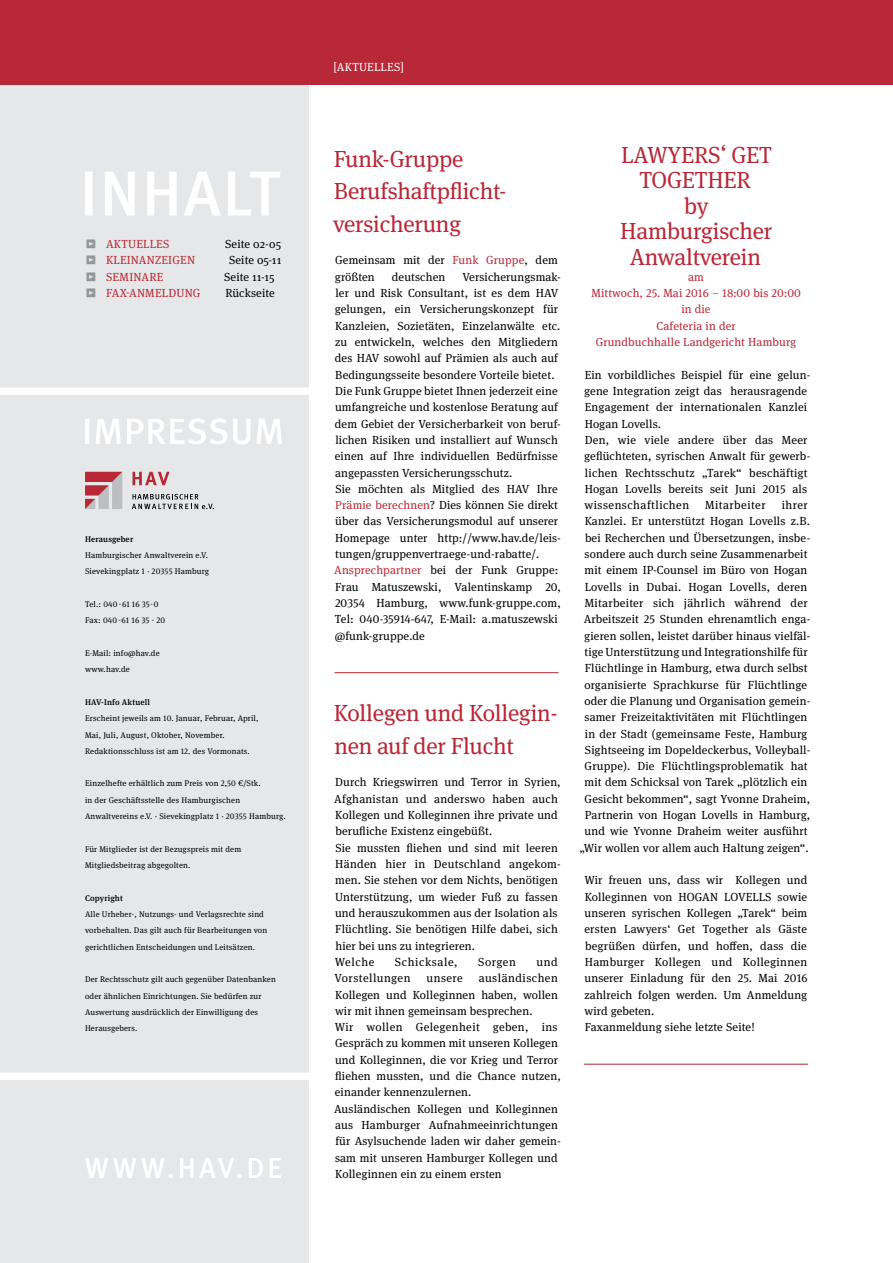
<style>
.page{position:relative;width:893px;height:1263px;background:#fff}
.page>*{position:absolute;margin:0;border:0;box-sizing:border-box;transform-origin:0 0}
.t1{font:23.25px/25.5px "Meta Serif Pro";letter-spacing:-.01em;color:#b82837}
.t2{font:11.7px/16.4px "Meta Serif Pro";letter-spacing:.01em;color:#000}
.t3{font:11.7px/16.4px "Meta Serif Pro";letter-spacing:.01em;color:#b82837;text-align:center}
.t4{font:11.7px "Meta Serif Pro";letter-spacing:.04em;color:#000}
.t5{font:11.7px "Meta Serif Pro";letter-spacing:.05em;color:#000}
.t6{font:11.7px "Meta Serif Pro";letter-spacing:.02em;color:#fff}
.t7{font:8.25px/16.4px "Meta Serif Pro";letter-spacing:.02em;color:#000}
.t8{font:500 8.25px "Meta Serif Pro";letter-spacing:.02em;color:#000}
.s1{color:#939598}
.s2{color:#b82837}
</style>
<div class="page">
<div style="left:0;top:85px;width:309px;height:1178px;background:#e6e7e8"></div>
<div style="left:0;top:0;width:893px;height:84px;background:#b82837"></div>
<hr style="left:0;top:84px;width:893px;height:1px;background:#b82837">
<div style="left:0;top:387px;width:309px;height:8px;background:#fff"></div>
<div style="left:0;top:1072px;width:309px;height:8px;background:#fff"></div>
<svg style="left:85px;top:172px;width:196px;height:44px"></svg>
<svg style="left:85px;top:418px;width:197px;height:26px"></svg>
<svg style="left:132px;top:494px;width:82px;height:15px"></svg>
<svg style="left:133px;top:472px;width:37px;height:13px"></svg>
<svg style="left:85px;top:472px;width:37px;height:37px"></svg>
<svg style="left:85px;top:1158px;width:196px;height:20px"></svg>
<hr style="left:584px;top:1064px;width:224px;height:1px;background:#b82837">
<hr style="left:334px;top:672px;width:224px;height:1px;background:#b82837">
<p class="t3" style="left:86px;top:235px;width:85px"><span class="s1">•</span> AKTUELLES</p>
<p class="t2" style="left:225px;top:235px;width:58px">Seite 02-05</p>
<p class="t3" style="left:86px;top:252px;width:110px"><span class="s1">•</span> KLEINANZEIGEN</p>
<p class="t2" style="left:229px;top:252px;width:54px">Seite 05-11</p>
<p class="t3" style="left:86px;top:268px;width:79px"><span class="s1">•</span> SEMINARE</p>
<p class="t2" style="left:224px;top:268px;width:52px">Seite 11-15</p>
<p class="t3" style="left:86px;top:284px;width:116px"><span class="s1">•</span> FAX-ANMELDUNG</p>
<p class="t2" style="left:225px;top:284px;width:51px">Rückseite</p>
<p class="t8" style="left:85px;top:533px;width:50px">Herausgeber</p>
<p class="t7" style="left:85px;top:547px;width:126px">Hamburgischer Anwaltverein e.V.<br>Sievekingplatz 1 · 20355 Hamburg</p>
<p class="t7" style="left:85px;top:596px;width:82px">Tel.: 040 -61 16 35-0<br>Fax: 040 -61 16 35 - 20</p>
<p class="t7" style="left:85px;top:644px;width:76px">E-Mail: info@hav.de www.hav.de</p>
<p class="t8" style="left:85px;top:696px;width:66px">HAV-Info Aktuell</p>
<p class="t7" style="left:85px;top:710px;width:175px">Erscheint jeweils am 10. Januar, Februar, April,<br>Mai, Juli, August, Oktober, November.<br>Redaktionsschluss ist am 12. des Vormonats.</p>
<p class="t7" style="left:85px;top:775px;width:202px">Einzelhefte erhältlich zum Preis von 2,50 €/Stk.<br>in der Geschäftsstelle des Hamburgischen<br>Anwaltvereins e.V. · Sievekingplatz 1 · 20355 Hamburg.</p>
<p class="t7" style="left:85px;top:840px;width:158px">Für Mitglieder ist der Bezugspreis mit dem<br>Mitgliedsbeitrag abgegolten.</p>
<p class="t8" style="left:85px;top:891px;width:39px">Copyright</p>
<p class="t7" style="left:85px;top:905px;width:184px">Alle Urheber-, Nutzungs- und Verlagsrechte sind vorbehalten. Das gilt auch für Bearbeitungen von gerichtlichen Entscheidungen und Leitsätzen.</p>
<p class="t7" style="left:85px;top:971px;width:192px">Der Rechtsschutz gilt auch gegenüber Datenbanken oder ähnlichen Einrichtungen. Sie bedürfen zur Auswertung ausdrücklich der Einwilligung des Herausgebers.</p>
<p class="t6" style="left:334px;top:58px;width:72px">[AKTUELLES]</p>
<h1 class="t1" style="left:333px;top:141px;width:175px;line-height:32.5px">Funk-Gruppe<br>Berufshaftpflicht&shy;versicherung</h1>
<p class="t2" style="left:335px;top:252px;width:225px">Gemeinsam mit der <span class="s2">Funk Gruppe</span>, dem größten</p>
<p class="t2" style="left:334px;top:268px;width:228px;text-indent:128px">Versicherungsmak&shy;ler und Risk Consultant, ist es dem HAV gelungen, ein Versicherungskonzept für Kanzleien, Sozietäten, Einzelanwälte etc. zu entwickeln, welches den Mitgliedern des HAV sowohl auf Prämien als auch auf Bedingungsseite besondere Vorteile bietet.<br>Die Funk Gruppe bietet Ihnen jederzeit eine umfangreiche und kostenlose Beratung auf dem Gebiet der Versicherbarkeit von beruf&shy;lichen Risiken und installiert auf Wunsch einen auf Ihre individuellen Bedürfnisse angepassten Versicherungsschutz.<br>Sie möchten als Mitglied des HAV Ihre <span class="s2">Prämie berechnen</span>? Dies können Sie direkt über das Versicherungsmodul auf unserer Homepage unter http://www.hav.de/leis&shy;tungen/gruppenvertraege-und-rabatte/.<br><span class="s2">Ansprechpartner</span> bei der Funk Gruppe:<br>Frau Matuszewski, Valentinskamp 20, 20354 Hamburg, www.funk-gruppe.com, Tel: 040-35914-647, E-Mail: a.matuszewski @funk-gruppe.de</p>
<p class="t2" style="left:392px;top:268px;width:55px">deutschen</p>
<h1 class="t1" style="left:334px;top:696px;width:225px;line-height:32.5px">Kollegen und Kollegin&shy;nen auf der Flucht</h1>
<p class="t2" style="left:334px;top:774px;width:228px">Durch Kriegswirren und Terror in Syrien, Afghanistan und anderswo haben auch Kollegen und Kolleginnen ihre private und berufliche Existenz eingebüßt.<br>Sie mussten fliehen und sind mit leeren Händen hier in Deutschland angekom&shy;men. Sie stehen vor dem Nichts, benötigen Unterstützung, um wieder Fuß zu fassen und herauszukommen aus der Isolation als Flüchtling. Sie benötigen Hilfe dabei, sich hier bei uns zu integrieren.<br>Welche</p>
<p class="t5" style="left:395px;top:953px;width:64px">Schicksale,</p>
<p class="t2" style="left:478px;top:953px;width:39px">Sorgen</p>
<p class="t2" style="left:536px;top:953px;width:23px">und</p>
<p class="t4" style="left:335px;top:970px;width:77px">Vorstellungen</p>
<p class="t2" style="left:426px;top:969px;width:38px">unsere</p>
<p class="t2" style="left:334px;top:969px;width:228px;text-indent:145px">ausländischen Kollegen und Kolleginnen haben, wollen wir mit ihnen gemeinsam besprechen.<br>Wir wollen Gelegenheit geben, ins Gespräch zu kommen mit unseren Kollegen und Kolleginnen, die vor Krieg und Terror fliehen mussten, und die Chance nutzen, einander kennenzulernen.<br>Ausländischen Kollegen und Kolleginnen aus Hamburger Aufnahmeeinrichtungen für Asylsuchende laden wir daher gemein&shy;sam mit unseren Hamburger Kollegen und Kolleginnen ein zu einem ersten</p>
<h1 class="t1" style="left:620px;top:141px;width:154px;text-align:center">LAWYERS‘ GET<br>TOGETHER<br>by<br>Hamburgischer<br>Anwaltverein</h1>
<p class="t3" style="left:591px;top:268px;width:211px">am<br>Mittwoch, 25. Mai 2016 – 18:00 bis 20:00 in die<br>Cafeteria in der<br>Grundbuchhalle Landgericht Hamburg</p>
<p class="t2" style="left:584px;top:366px;width:228px">Ein vorbildliches Beispiel für eine gelun&shy;gene Integration zeigt das herausragende Engagement der internationalen Kanzlei Hogan Lovells.<br>Den, wie viele andere über das Meer geflüchteten, syrischen Anwalt für gewerb&shy;lichen Rechtsschutz „Tarek“ beschäftigt Hogan Lovells bereits seit Juni 2015 als wissenschaftlichen</p>
<p class="t2" style="left:579px;top:496px;width:232px;text-align:right">ihrer<br>Kanzlei. Er unterstützt Hogan Lovells z.B. bei Recherchen und Übersetzungen, insbe&shy;sondere auch durch seine Zusammenarbeit mit einem IP-Counsel im Büro von Hogan Lovells in Dubai. Hogan Lovells, deren Mitarbeiter sich jährlich während der Arbeitszeit 25 Stunden ehrenamtlich enga&shy;gieren sollen, leistet darüber hinaus vielfäl&shy;tige Unterstützung und Integrationshilfe für Flüchtlinge in Hamburg, etwa durch selbst organisierte Sprachkurse für Flüchtlinge oder die Planung und Organisation gemein&shy;samer Freizeitaktivitäten mit Flüchtlingen in der Stadt (gemeinsame Feste, Hamburg Sightseeing im Dopeldeckerbus, Volleyball-Gruppe). Die Flüchtlingsproblematik hat mit dem Schicksal von Tarek „plötzlich ein Gesicht bekommen“, sagt Yvonne Draheim, Partnerin von Hogan Lovells in Hamburg, und wie Yvonne Draheim weiter ausführt „Wir wollen vor allem auch Haltung zeigen“.</p>
<p class="t2" style="left:584px;top:871px;width:225px">Wir freuen uns, dass wir Kollegen und Kolleginnen von HOGAN LOVELLS sowie unseren syrischen Kollegen „Tarek“ beim ersten Lawyers‘ Get Together als Gäste begrüßen dürfen, und hoffen, dass die Hamburger Kollegen und Kolleginnen unserer Einladung für den 25. Mai 2016 zahlreich folgen werden. Um Anmeldung wird gebeten.<br>Faxanmeldung siehe letzte Seite!</p>
<p class="t4" style="left:705px;top:497px;width:62px">Mitarbeiter</p>
</div>
